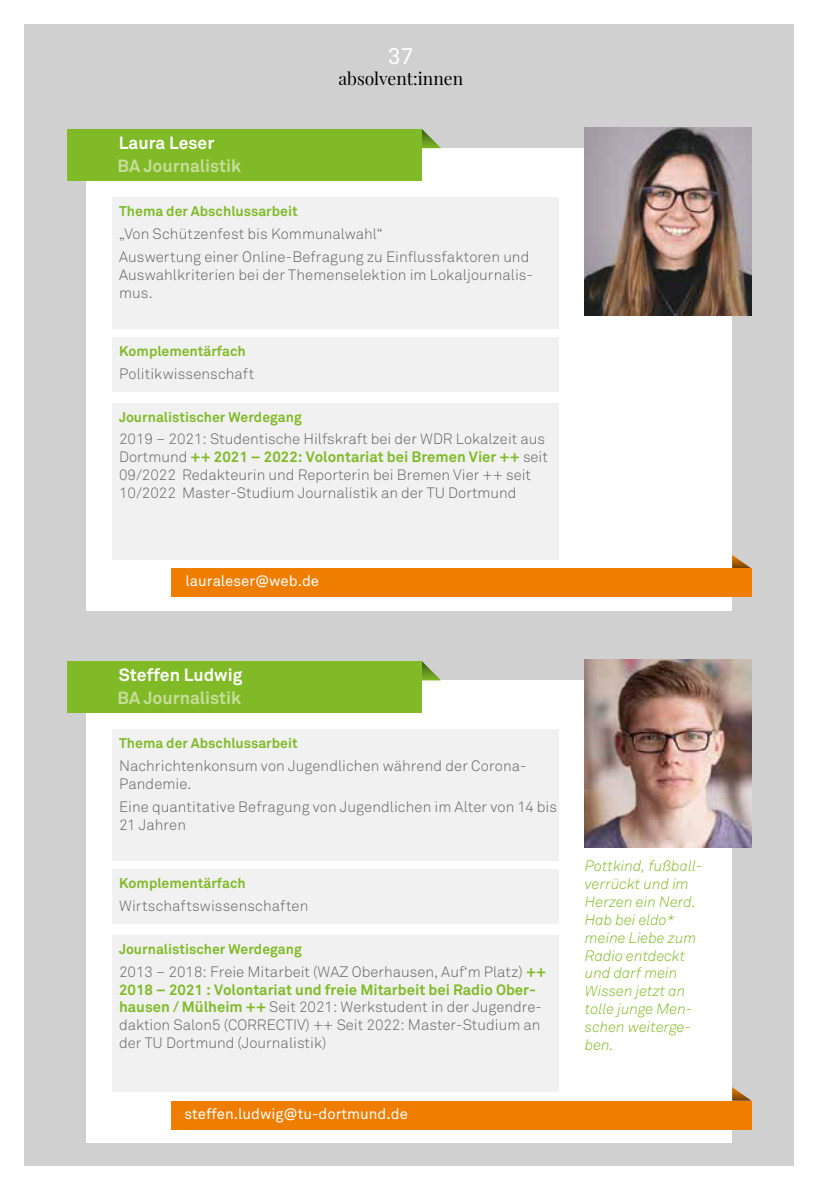
<style>
.page{position:relative;width:819px;height:1191px;background:#fff}
.page>*{position:absolute;margin:0;border:0;box-sizing:border-box;transform-origin:0 0}
.t1{font:22.75px "Akkurat Std";color:#fff}
.t2{font:700 17.5px "Akkurat Std";color:#c7dd9b}
.t3{font:700 17.5px "Akkurat Std";color:#fff}
.t4{font:17.5px "Playfair Display";color:#000}
.t5{font:300 14.88px/17.8px "Akkurat Std";color:#646363}
.t6{font:italic 300 14.88px/17.8px "Akkurat Std";color:#80ba27}
.t7{font:14.88px "Akkurat Std";color:#fff}
.t8{font:700 14px "Akkurat Std";color:#80ba27}
.s1{font-weight:700;color:#80ba27}
</style>
<div class="page">
<div style="left:25px;top:25px;width:769px;height:1141px;background:#d0d0d0"></div>
<svg style="left:732px;top:555px;width:19px;height:13px"></svg>
<div style="left:87px;top:148px;width:645px;height:462px;background:#fff"></div>
<svg style="left:422px;top:129px;width:19px;height:19px"></svg>
<img style="left:585px;top:128px;width:166px;height:187px">
<div style="left:171px;top:568px;width:580px;height:29px;background:#ef7d00"></div>
<div style="left:68px;top:129px;width:354px;height:52px;background:#80ba27"></div>
<div style="left:112px;top:198px;width:446px;height:131px;background:#f1f1f1"></div>
<div style="left:112px;top:403px;width:446px;height:157px;background:#f1f1f1"></div>
<div style="left:112px;top:337px;width:446px;height:55px;background:#f1f1f1"></div>
<svg style="left:732px;top:1087px;width:19px;height:13px"></svg>
<div style="left:87px;top:680px;width:645px;height:462px;background:#fff"></div>
<svg style="left:422px;top:661px;width:19px;height:19px"></svg>
<img style="left:585px;top:660px;width:166px;height:187px">
<div style="left:171px;top:1100px;width:580px;height:29px;background:#ef7d00"></div>
<div style="left:68px;top:661px;width:354px;height:52px;background:#80ba27"></div>
<div style="left:112px;top:730px;width:446px;height:131px;background:#f1f1f1"></div>
<div style="left:112px;top:935px;width:446px;height:157px;background:#f1f1f1"></div>
<div style="left:112px;top:869px;width:446px;height:55px;background:#f1f1f1"></div>
<p class="t3" style="left:119px;top:132px;width:97px">Laura Leser</p>
<h1 class="t1" style="left:388px;top:43px;width:27px">37</h1>
<p class="t4" style="left:338px;top:68px;width:126px">absolvent:innen</p>
<p class="t2" style="left:117px;top:155px;width:125px">BA Journalistik</p>
<p class="t8" style="left:119px;top:203px;width:180px">Thema der Abschlussarbeit</p>
<p class="t5" style="left:119px;top:222px;width:412px;line-height:22.8px">„Von Schützenfest bis Kommunalwahl“<br>Auswertung einer Online-Befragung zu Einflussfaktoren und</p>
<p class="t5" style="left:119px;top:265px;width:415px">Auswahlkriterien bei der Themenselektion im Lokaljournalis&shy;mus.</p>
<p class="t8" style="left:119px;top:342px;width:128px">Komplementärfach</p>
<p class="t5" style="left:119px;top:364px;width:137px">Politikwissenschaft</p>
<p class="t8" style="left:119px;top:408px;width:184px">Journalistischer Werdegang</p>
<p class="t5" style="left:119px;top:430px;width:430px">2019 – 2021: Studentische Hilfskraft bei der WDR Lokalzeit aus Dortmund <span class="s1">++ 2021 – 2022: Volontariat bei Bremen Vier ++</span> seit 09/2022 Redakteurin und Reporterin bei Bremen Vier ++ seit 10/2022 Master-Studium Journalistik an der TU Dortmund</p>
<p class="t7" style="left:186px;top:572px;width:135px">lauraleser@web.de</p>
<p class="t3" style="left:119px;top:664px;width:125px">Steffen Ludwig</p>
<p class="t2" style="left:117px;top:687px;width:125px">BA Journalistik</p>
<p class="t8" style="left:119px;top:735px;width:180px">Thema der Abschlussarbeit</p>
<p class="t5" style="left:119px;top:757px;width:409px">Nachrichtenkonsum von Jugendlichen während der Corona-<br>Pandemie.</p>
<p class="t5" style="left:119px;top:797px;width:439px">Eine quantitative Befragung von Jugendlichen im Alter von 14 bis<br>21 Jahren</p>
<p class="t8" style="left:119px;top:874px;width:128px">Komplementärfach</p>
<p class="t5" style="left:119px;top:896px;width:191px">Wirtschaftswissenschaften</p>
<p class="t8" style="left:119px;top:940px;width:184px">Journalistischer Werdegang</p>
<p class="t5" style="left:119px;top:962px;width:428px">2013 – 2018: Freie Mitarbeit (WAZ Oberhausen, Auf‘m Platz) <span class="s1">++ 2018 – 2021 : Volontariat und freie Mitarbeit bei Radio Ober&shy;hausen / Mülheim ++</span> Seit 2021: Werkstudent in der Jugendre&shy;daktion Salon5 (CORRECTIV) ++ Seit 2022: Master-Studium an der TU Dortmund (Journalistik)</p>
<p class="t7" style="left:184px;top:1104px;width:225px">steffen.ludwig@tu-dortmund.de</p>
<p class="t6" style="left:585px;top:857px;width:119px">Pottkind, fußball&shy;verrückt und im<br>Herzen ein Nerd.<br>Hab bei eldo* meine Liebe zum<br>Radio entdeckt und darf mein<br>Wissen jetzt an tolle junge Men&shy;schen weiterge&shy;ben.</p>
</div>
